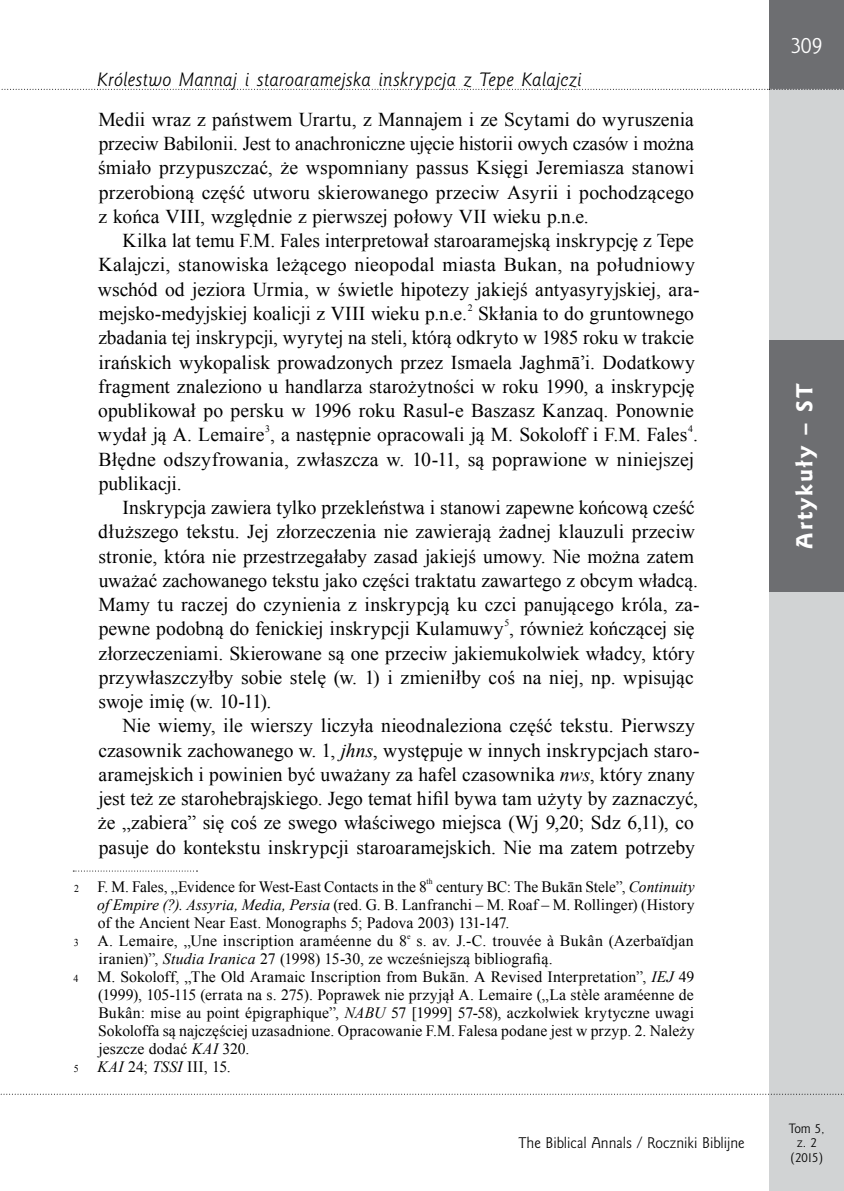
<style>
.page{position:relative;width:844px;height:1191px;background:#fff}
.page>*{position:absolute;margin:0;border:0;box-sizing:border-box;transform-origin:0 0}
.t1{font:21px "Goldy EFN Heavy";letter-spacing:.1em;color:#fff}
.t2{font:21px "Goldy EFN";color:#fff}
.t3{font:19.6px/24.3px "Times New Roman";letter-spacing:.005em;color:#000}
.t4{font:italic 17.5px "Goldy EFN";letter-spacing:.01em;color:#000}
.t5{font:15.75px "Times New Roman";letter-spacing:.01em;color:#000}
.t6{font:14px "Goldy EFN";color:#000}
.t7{font:12.25px/14.7px "Goldy EFN";color:#000;text-align:center}
.t8{font:9.8px "Times New Roman";color:#000}
.t9{font:7.88px "Times New Roman";color:#000}
.s1{font-style:italic}
.s2{font-size:10.5px}
</style>
<div class="page">
<div style="left:769px;top:0;width:74px;height:1191px;background:#d1d3d4"></div>
<div style="left:769px;top:0;width:74px;height:89px;background:#6d6e71"></div>
<svg style="left:1px;top:1093px;width:843px;height:1px"></svg>
<div style="left:769px;top:340px;width:74px;height:252px;background:#6d6e71"></div>
<svg style="left:73px;top:870px;width:124px;height:1px"></svg>
<svg style="left:1px;top:89px;width:843px;height:1px"></svg>
<p class="t4" style="left:97px;top:70px;width:486px">Królestwo Mannaj i staroaramejska inskrypcja z Tepe Kalajczi</p>
<p class="t3" style="left:98px;top:107px;width:597px;text-align:justify">Medii wraz z państwem Urartu, z Mannajem i ze Scytami do wyruszenia przeciw Babilonii. Jest to anachroniczne ujęcie historii owych czasów i można śmiało przypuszczać, że wspomniany passus Księgi Jeremiasza stanowi przerobioną część utworu skierowanego przeciw Asyrii i pochodzącego z końca VIII, względnie z pierwszej połowy VII wieku p.n.e.</p>
<p class="t3" style="left:98px;top:228px;width:603px;text-indent:25px">Kilka lat temu F.M. Fales interpretował staroaramejską inskrypcję z Tepe Kalajczi, stanowiska leżącego nieopodal miasta Bukan, na południowy wschód od jeziora Urmia, w świetle hipotezy jakiejś antyasyryjskiej, ara&shy;mejsko-medyjskiej koalicji z VIII wieku p.n.e.</p>
<p class="t8" style="left:467px;top:301px;width:6px">2</p>
<p class="t3" style="left:98px;top:301px;width:601px;text-indent:380px">Skłania to do gruntownego zbadania tej inskrypcji, wyrytej na steli, którą odkryto w 1985 roku w trakcie irańskich wykopalisk prowadzonych przez Ismaela Jaghmā’i. Dodatkowy fragment znaleziono u handlarza starożytności w roku 1990, a inskrypcję opublikował po persku w 1996 roku Rasul-e Baszasz Kanzaq. Ponownie wydał ją A. Lemaire , a następnie opracowali ją M. Sokoloff i F.M. Fales .</p>
<p class="t8" style="left:265px;top:422px;width:6px">3</p>
<p class="t8" style="left:688px;top:422px;width:6px">4</p>
<p class="t3" style="left:98px;top:446px;width:597px">Błędne odszyfrowania, zwłaszcza w. 10-11, są poprawione w niniejszej publikacji.</p>
<p class="t3" style="left:98px;top:495px;width:602px;text-indent:24px">Inskrypcja zawiera tylko przekleństwa i stanowi zapewne końcową cześć dłuższego tekstu. Jej złorzeczenia nie zawierają żadnej klauzuli przeciw stronie, która nie przestrzegałaby zasad jakiejś umowy. Nie można zatem uważać zachowanego tekstu jako części traktatu zawartego z obcym władcą.<br>Mamy tu raczej do czynienia z inskrypcją ku czci panującego króla, za&shy;pewne podobną do fenickiej inskrypcji Kulamuwy <sup>5</sup>, również kończącej się złorzeczeniami. Skierowane są one przeciw jakiemukolwiek władcy, który przywłaszczyłby sobie stelę (w. 1) i zmieniłby coś na niej, np. wpisując swoje imię (w. 10-11).</p>
<p class="t3" style="left:98px;top:713px;width:603px;text-indent:25px">Nie wiemy, ile wierszy liczyła nieodnaleziona część tekstu. Pierwszy czasownik zachowanego w. 1, <span class="s1">jhns</span>, występuje w innych inskrypcjach staro&shy;aramejskich i powinien być uważany za hafel czasownika <span class="s1">nws</span>, który znany jest też ze starohebrajskiego. Jego temat hifil bywa tam użyty by zaznaczyć, że „zabiera” się coś ze swego właściwego miejsca (Wj 9,20; Sdz 6,11), co pasuje do kontekstu inskrypcji staroaramejskich. Nie ma zatem potrzeby</p>
<p class="t5" style="left:74px;top:875px;width:354px"><span class="s2">2</span> F. M. Fales, „Evidence for West-East Contacts in the 8</p>
<p class="t9" style="left:426px;top:876px;width:8px">th</p>
<p class="t5" style="left:436px;top:875px;width:260px">century BC: The Bukān Stele”, <span class="s1">Continuity</span></p>
<p class="t5" style="left:97px;top:893px;width:598px"><span class="s1">of Empire (?). Assyria, Media, Persia</span> (red. G. B. Lanfranchi – M. Roaf – M. Rollinger) (History</p>
<p class="t5" style="left:98px;top:911px;width:413px">of the Ancient Near East. Monographs 5; Padova 2003) 131-147.</p>
<p class="t5" style="left:74px;top:929px;width:335px"><span class="s2">3</span> A. Lemaire, „Une inscription araméenne du 8</p>
<p class="t9" style="left:407px;top:930px;width:5px">e</p>
<p class="t5" style="left:416px;top:929px;width:279px">s. av. J.-C. trouvée à Bukân (Azerbaïdjan</p>
<p class="t5" style="left:98px;top:947px;width:455px">iranien)”, <span class="s1">Studia Iranica</span> 27 (1998) 15-30, ze wcześniejszą bibliografią.</p>
<p class="t5" style="left:74px;top:966px;width:622px"><span class="s2">4</span> M. Sokoloff, „The Old Aramaic Inscription from Bukān. A Revised Interpretation”, <span class="s1">IEJ</span> 49</p>
<p class="t5" style="left:98px;top:984px;width:597px">(1999), 105-115 (errata na s. 275). Poprawek nie przyjął A. Lemaire („La stèle araméenne de</p>
<p class="t5" style="left:98px;top:1002px;width:597px">Bukân: mise au point épigraphique”, <span class="s1">NABU</span> 57 [1999] 57-58), aczkolwiek krytyczne uwagi</p>
<p class="t5" style="left:98px;top:1020px;width:597px">Sokoloffa są najczęściej uzasadnione. Opracowanie F.M. Falesa podane jest w przyp. 2. Należy</p>
<p class="t5" style="left:98px;top:1038px;width:153px">jeszcze dodać <span class="s1">KAI</span> 320.</p>
<p class="t5" style="left:74px;top:1056px;width:158px"><span class="s2">5</span> <span class="s1">KAI</span> 24; <span class="s1">TSSI</span> III, 15.</p>
<p class="t6" style="left:518px;top:1134px;width:227px">The Biblical Annals / Roczniki Biblijne</p>
<p class="t2" style="left:790px;top:33px;width:33px">309</p>
<p class="t1" style="left:791px;top:549px;width:167px;rotate:-90deg">Artykuły – ST</p>
<p class="t7" style="left:788px;top:1121px;width:37px">Tom 5, z. 2 (2015)</p>
</div>
